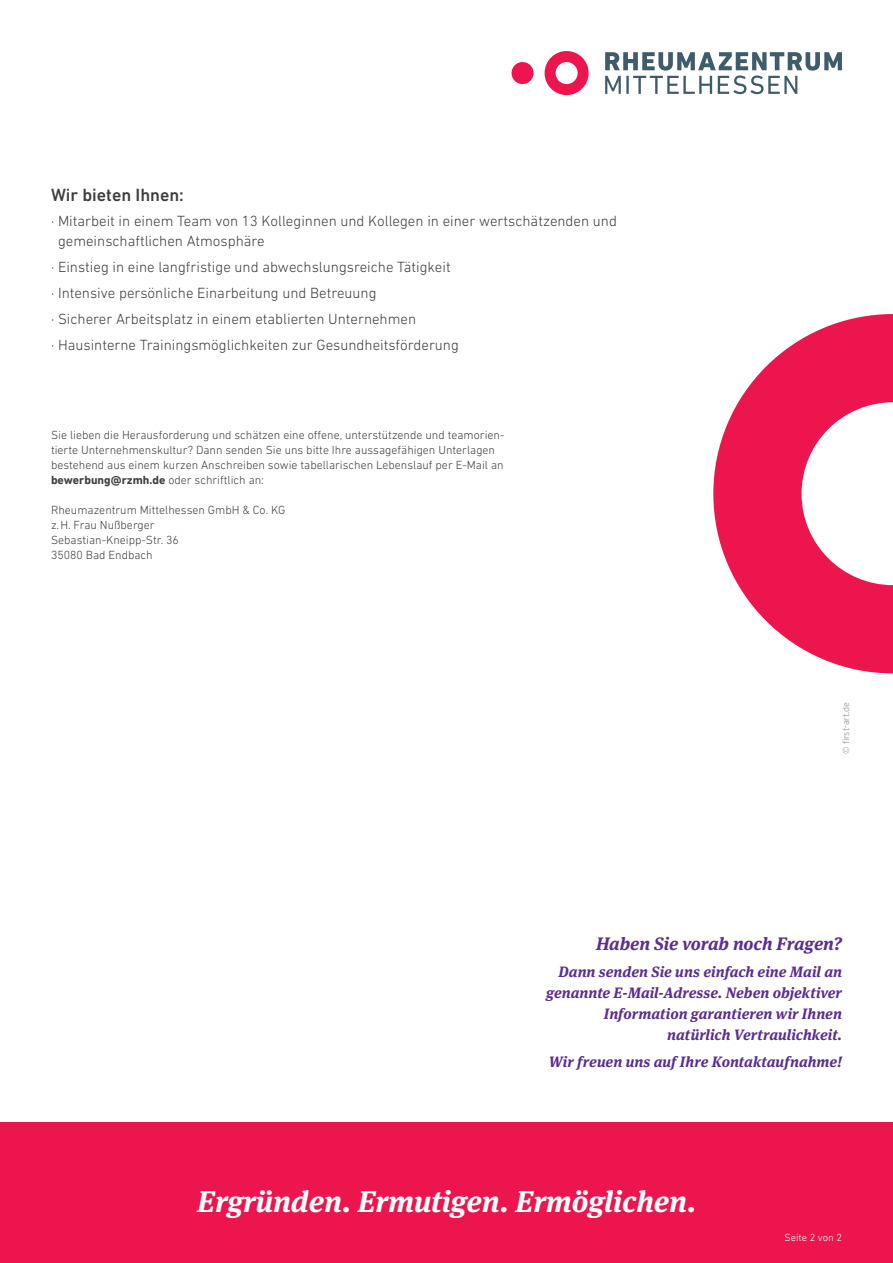
<style>
.page{position:relative;width:893px;height:1263px;background:#fff}
.page>*{position:absolute;margin:0;border:0;box-sizing:border-box;transform-origin:0 0}
.t1{font:italic 700 30px "Meta Serif OT";color:#fff}
.t2{font:italic 700 18px "Meta Serif OT";letter-spacing:-.005em;color:#5b2e91}
.t3{font:500 18px "DIN Next LT Pro";color:#3e3e3f}
.t4{font:300 15px/25.8px "DIN Next LT Pro";color:#3e3e3f}
.t5{font:italic 700 15px/21px "Meta Serif OT";letter-spacing:.005em;color:#5b2e91;text-align:right}
.t6{font:300 12px/15px "DIN Next LT Pro";color:#3e3e3f}
.t7{font:300 10.5px "DIN Next LT Pro";color:#fff}
.t8{font:300 9px "Interstate";color:#9d9fa2}
.s1{font-weight:700}
</style>
<div class="page">
<div style="left:0;top:1123px;width:893px;height:140px;background:#ed154e"></div>
<svg style="left:713px;top:314px;width:180px;height:359px;fill:#ed154e"></svg>
<svg style="left:801px;top:402px;width:92px;height:183px"></svg>
<svg style="left:605px;top:52px;width:237px;height:42px"></svg>
<div style="left:512px;top:62px;width:22px;height:22px;background:#ed154e;border-radius:50%"></div>
<svg style="left:545px;top:51px;width:44px;height:44px"></svg>
<h2 class="t3" style="left:51px;top:184px;width:134px">Wir bieten Ihnen:</h2>
<p class="t4" style="left:58px;top:211px;width:561px;line-height:19.5px;text-indent:-7px">· Mitarbeit in einem Team von 13 Kolleginnen und Kollegen in einer wertschätzenden und gemeinschaftlichen Atmosphäre</p>
<p class="t4" style="left:51px;top:254px;width:409px">· Einstieg in eine langfristige und abwechslungsreiche Tätigkeit<br>· Intensive persönliche Einarbeitung und Betreuung<br>· Sicherer Arbeitsplatz in einem etablierten Unternehmen<br>· Hausinterne Trainingsmöglichkeiten zur Gesundheitsförderung</p>
<p class="t6" style="left:51px;top:427px;width:455px">Sie lieben die Herausforderung und schätzen eine offene, unterstützende und teamorien&shy;tierte Unternehmenskultur? Dann senden Sie uns bitte Ihre aussagefähigen Unterlagen bestehend aus einem kurzen Anschreiben sowie tabellarischen Lebenslauf per E-Mail an <span class="s1">bewerbung@rzmh.de</span> oder schriftlich an:</p>
<p class="t6" style="left:51px;top:502px;width:236px">Rheumazentrum Mittelhessen GmbH &amp; Co. KG z.H. Frau Nußberger<br>Sebastian-Kneipp-Str. 36<br>35080 Bad Endbach</p>
<p class="t8" style="left:841px;top:754px;width:54px;rotate:-90deg">© first-art.de</p>
<h2 class="t2" style="left:596px;top:932px;width:247px">Haben Sie vorab noch Fragen?</h2>
<p class="t5" style="left:546px;top:961px;width:297px">Dann senden Sie uns einfach eine Mail an genannte E-Mail-Adresse. Neben objektiver Information garantieren wir Ihnen natürlich Vertraulichkeit.</p>
<p class="t5" style="left:549px;top:1052px;width:295px">Wir freuen uns auf Ihre Kontaktaufnahme!</p>
<h1 class="t1" style="left:197px;top:1183px;width:500px">Ergründen. Ermutigen. Ermöglichen.</h1>
<p class="t7" style="left:784px;top:1232px;width:59px">Seite 2 von 2</p>
</div>
